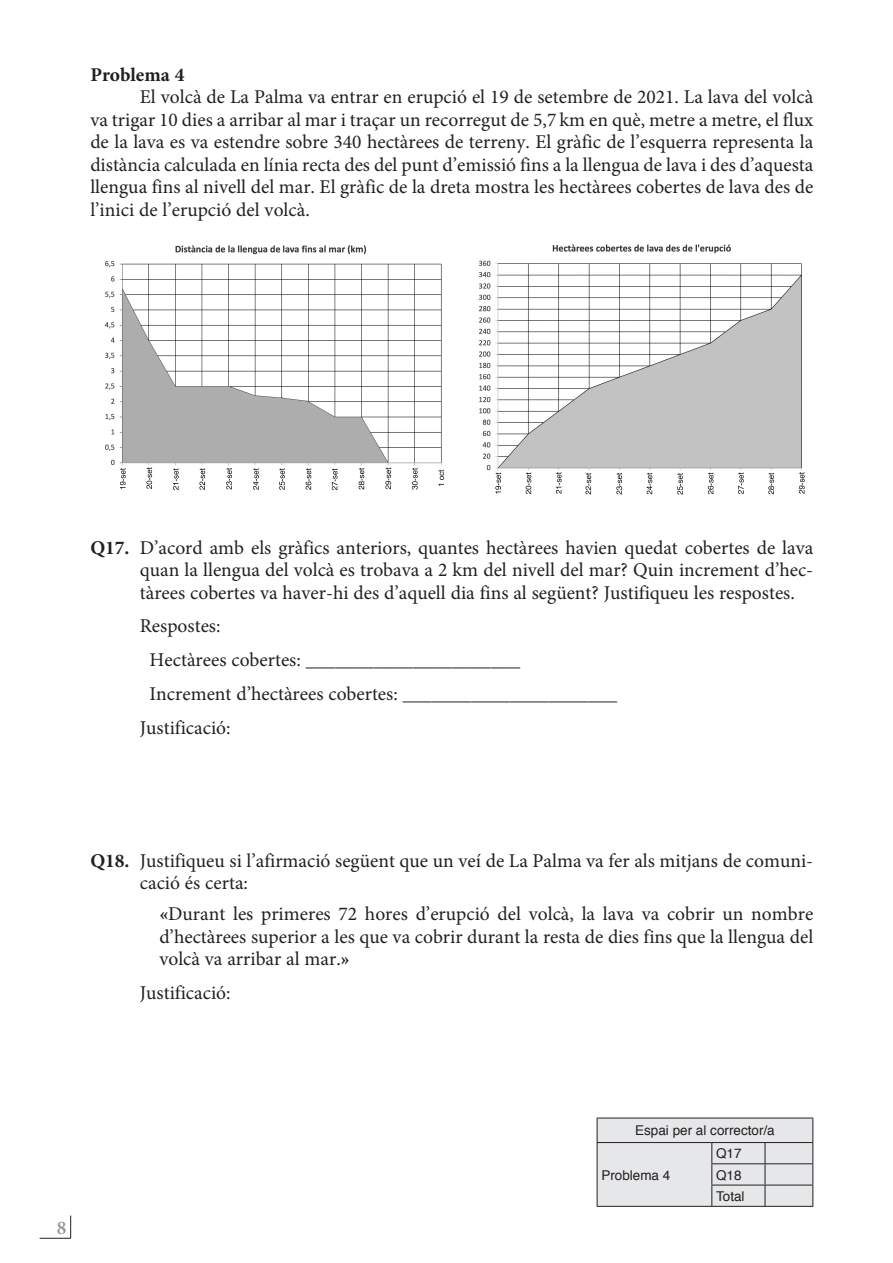
<style>
.page{position:relative;width:893px;height:1263px;background:#fff}
.page>*{position:absolute;margin:0;border:0;box-sizing:border-box;transform-origin:0 0}
.t1{font:19.5px/22.5px "Minion Pro";color:#231f20;text-align:justify}
.t2{font:700 19.5px "Minion Pro";color:#231f20}
.t3{font:600 19.5px "Minion Pro";color:#939598}
.t4{font:13.5px/21.3px "Helvetica";color:#231f20}
.s1{font-weight:700}
</style>
<div class="page">
<svg style="left:70px;top:1215px;width:1px;height:23px"></svg>
<hr style="left:40px;top:1238px;width:31px;height:1px;background:#231f20">
<img style="left:105px;top:245px;width:340px;height:245px">
<img style="left:479px;top:244px;width:326px;height:251px">
<svg style="left:597px;top:1118px;width:216px;height:88px;background:#dddee0"></svg>
<hr style="left:711px;top:1185px;width:54px;height:1px;background:#231f20">
<hr style="left:765px;top:1185px;width:48px;height:1px;background:#231f20">
<hr style="left:597px;top:1206px;width:115px;height:1px;background:#231f20">
<hr style="left:712px;top:1206px;width:53px;height:1px;background:#231f20">
<hr style="left:765px;top:1206px;width:48px;height:1px;background:#231f20">
<h3 class="t2" style="left:90px;top:61px;width:96px">Problema 4</h3>
<p class="t1" style="left:90px;top:86px;width:724px;text-indent:50px">El volcà de La Palma va entrar en erupció el 19 de setembre de 2021. La lava del volcà va trigar 10 dies a arribar al mar i traçar un recorregut de 5,7 km en què, metre a metre, el flux de la lava es va estendre sobre 340 hectàrees de terreny. El gràfic de l’esquerra representa la distància calculada en línia recta des del punt d’emissió fins a la llengua de lava i des d’aquesta llengua fins al nivell del mar. El gràfic de la dreta mostra les hectàrees cobertes de lava des de l’inici de l’erupció del volcà.</p>
<p class="t1" style="left:140px;top:536px;width:675px;text-indent:-49px"><span class="s1">Q17.</span> D’acord amb els gràfics anteriors, quantes hectàrees havien quedat cobertes de lava quan la llengua del volcà es trobava a 2 km del nivell del mar? Quin increment d’hec&shy;tàrees cobertes va haver-hi des d’aquell dia fins al següent? Justifiqueu les respostes.</p>
<p class="t1" style="left:140px;top:615px;width:82px">Respostes:</p>
<p class="t1" style="left:150px;top:649px;width:372px">Hectàrees cobertes: ______________________</p>
<p class="t1" style="left:150px;top:682px;width:469px">Increment d’hectàrees cobertes: ______________________</p>
<p class="t1" style="left:140px;top:716px;width:92px">Justificació:</p>
<p class="t1" style="left:140px;top:849px;width:675px;text-indent:-49px"><span class="s1">Q18.</span> Justifiqueu si l’afirmació següent que un veí de La Palma va fer als mitjans de comuni&shy;cació és certa:</p>
<p class="t1" style="left:159px;top:903px;width:655px"><span class="s1">«</span>Durant les primeres 72 hores d’erupció del volcà, la lava va cobrir un nombre d’hectàrees superior a les que va cobrir durant la resta de dies fins que la llengua del volcà va arribar al mar.<span class="s1">»</span></p>
<p class="t1" style="left:140px;top:982px;width:92px">Justificació:</p>
<p class="t3" style="left:57px;top:1214px;width:11px">8</p>
<p class="t4" style="left:635px;top:1120px;width:141px">Espai per al corrector/a</p>
<p class="t4" style="left:601px;top:1164px;width:71px">Problema 4</p>
<p class="t4" style="left:716px;top:1143px;width:30px">Q17<br>Q18<br>Total</p>
</div>
